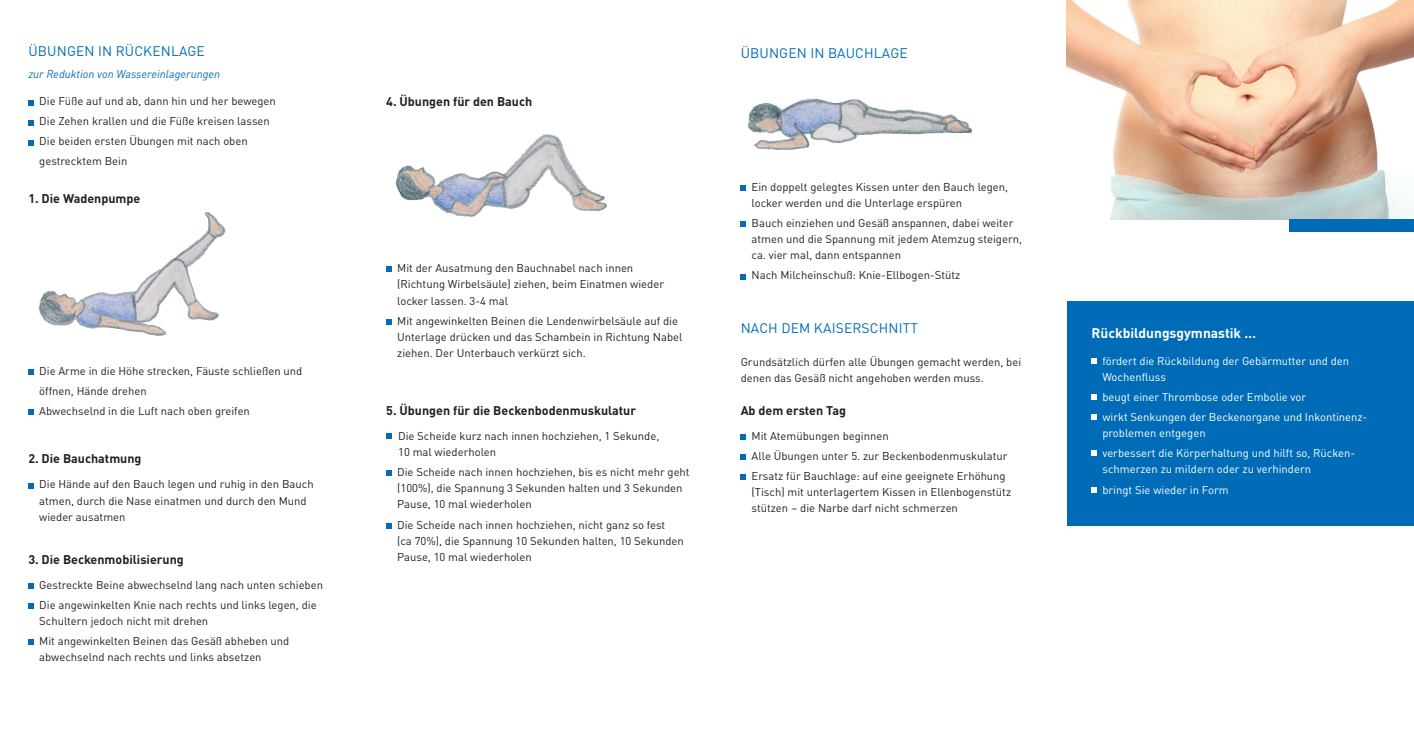
<style>
.page{position:relative;width:1414px;height:752px;background:#fff}
.page>*{position:absolute;margin:0;border:0;box-sizing:border-box;transform-origin:0 0}
.Headline_blau{font:13.75px "DINOT";letter-spacing:.01em;color:#006cb7}
.Fließ{font:700 13.75px "DINOT";color:#fff}
.Headline_blau-2{font:700 12.5px "DINOT";color:#231f20}
.Fließ_EInzug_3mm{font:11.25px/16.2px "DINOT";color:#231f20}
.t1{font:11.25px/16.2px "DINOT";color:#fff}
.Headline_blau-3{font:italic 11.25px "DINOT";color:#006cb7}
</style>
<div class="page">
<div style="left:1067px;top:300px;width:346px;height:225px;background:#006cb7"></div>
<img style="left:38px;top:211px;width:188px;height:125px">
<svg style="left:28px;top:369px;width:6px;height:5px"></svg>
<svg style="left:28px;top:409px;width:6px;height:5px"></svg>
<svg style="left:28px;top:483px;width:6px;height:5px"></svg>
<svg style="left:28px;top:583px;width:6px;height:5px"></svg>
<svg style="left:28px;top:603px;width:6px;height:5px"></svg>
<svg style="left:28px;top:639px;width:6px;height:5px"></svg>
<svg style="left:386px;top:266px;width:6px;height:6px"></svg>
<svg style="left:386px;top:319px;width:6px;height:5px"></svg>
<svg style="left:386px;top:433px;width:6px;height:5px"></svg>
<svg style="left:386px;top:470px;width:6px;height:5px"></svg>
<svg style="left:386px;top:523px;width:6px;height:5px"></svg>
<img style="left:395px;top:134px;width:212px;height:83px">
<svg style="left:28px;top:100px;width:6px;height:5px"></svg>
<svg style="left:28px;top:120px;width:6px;height:5px"></svg>
<svg style="left:28px;top:140px;width:6px;height:5px"></svg>
<svg style="left:741px;top:185px;width:5px;height:5px"></svg>
<svg style="left:741px;top:221px;width:5px;height:6px"></svg>
<svg style="left:741px;top:274px;width:5px;height:5px"></svg>
<svg style="left:741px;top:434px;width:5px;height:5px"></svg>
<svg style="left:741px;top:454px;width:5px;height:5px"></svg>
<svg style="left:741px;top:474px;width:5px;height:5px"></svg>
<img style="left:747px;top:98px;width:225px;height:52px">
<img style="left:1067px;top:0;width:347px;height:219px">
<svg style="left:1091px;top:358px;width:6px;height:5px"></svg>
<svg style="left:1091px;top:394px;width:6px;height:5px"></svg>
<svg style="left:1091px;top:414px;width:6px;height:5px"></svg>
<svg style="left:1091px;top:450px;width:6px;height:5px"></svg>
<svg style="left:1091px;top:487px;width:6px;height:5px"></svg>
<div style="left:1290px;top:219px;width:124px;height:13px;background:#006cb7"></div>
<p class="Headline_blau" style="left:28px;top:41px;width:178px">ÜBUNGEN IN RÜCKENLAGE</p>
<p class="Headline_blau-3" style="left:28px;top:65px;width:193px">zur Reduktion von Wassereinlagerungen</p>
<p class="Fließ_EInzug_3mm" style="left:39px;top:92px;width:238px">Die Füße auf und ab, dann hin und her bewegen</p>
<p class="Fließ_EInzug_3mm" style="left:39px;top:112px;width:232px">Die Zehen krallen und die Füße kreisen lassen</p>
<p class="Fließ_EInzug_3mm" style="left:39px;top:130px;width:210px;line-height:20px">Die beiden ersten Übungen mit nach oben gestrecktem Bein</p>
<p class="Headline_blau-2" style="left:28px;top:189px;width:114px">1. Die Wadenpumpe</p>
<p class="Fließ_EInzug_3mm" style="left:39px;top:359px;width:264px;line-height:20px">Die Arme in die Höhe strecken, Fäuste schließen und öffnen, Hände drehen</p>
<p class="Fließ_EInzug_3mm" style="left:39px;top:401px;width:212px">Abwechselnd in die Luft nach oben greifen</p>
<p class="Headline_blau-2" style="left:28px;top:449px;width:115px">2. Die Bauchatmung</p>
<p class="Fließ_EInzug_3mm" style="left:39px;top:475px;width:276px">Die Hände auf den Bauch legen und ruhig in den Bauch atmen, durch die Nase einatmen und durch den Mund wieder ausatmen</p>
<p class="Headline_blau-2" style="left:28px;top:549px;width:157px">3. Die Beckenmobilisierung</p>
<p class="Fließ_EInzug_3mm" style="left:39px;top:575px;width:285px">Gestreckte Beine abwechselnd lang nach unten schieben</p>
<p class="Fließ_EInzug_3mm" style="left:39px;top:595px;width:279px">Die angewinkelten Knie nach rechts und links legen, die<br>Schultern jedoch nicht mit drehen</p>
<p class="Fließ_EInzug_3mm" style="left:39px;top:631px;width:252px">Mit angewinkelten Beinen das Gesäß abheben und abwechselnd nach rechts und links absetzen</p>
<p class="Headline_blau-2" style="left:386px;top:91px;width:148px">4. Übungen für den Bauch</p>
<p class="Fließ_EInzug_3mm" style="left:397px;top:259px;width:268px">Mit der Ausatmung den Bauchnabel nach innen (Richtung Wirbelsäule) ziehen, beim Einatmen wieder locker lassen. 3-4 mal</p>
<p class="Fließ_EInzug_3mm" style="left:397px;top:311px;width:287px">Mit angewinkelten Beinen die Lendenwirbelsäule auf die<br>Unterlage drücken und das Schambein in Richtung Nabel ziehen. Der Unterbauch verkürzt sich.</p>
<p class="Headline_blau-2" style="left:386px;top:400px;width:251px">5. Übungen für die Beckenbodenmuskulatur</p>
<p class="Fließ_EInzug_3mm" style="left:398px;top:426px;width:263px">Die Scheide kurz nach innen hochziehen, 1 Sekunde,<br>10 mal wiederholen</p>
<p class="Fließ_EInzug_3mm" style="left:397px;top:463px;width:294px">Die Scheide nach innen hochziehen, bis es nicht mehr geht (100%), die Spannung 3 Sekunden halten und 3 Sekunden<br>Pause, 10 mal wiederholen</p>
<p class="Fließ_EInzug_3mm" style="left:397px;top:515px;width:288px">Die Scheide nach innen hochziehen, nicht ganz so fest<br>(ca 70%), die Spannung 10 Sekunden halten, 10 Sekunden<br>Pause, 10 mal wiederholen</p>
<p class="Headline_blau" style="left:741px;top:42px;width:168px">ÜBUNGEN IN BAUCHLAGE</p>
<p class="Fließ_EInzug_3mm" style="left:751px;top:178px;width:258px">Ein doppelt gelegtes Kissen unter den Bauch legen, locker werden und die Unterlage erspüren</p>
<p class="Fließ_EInzug_3mm" style="left:751px;top:214px;width:272px">Bauch einziehen und Gesäß anspannen, dabei weiter atmen und die Spannung mit jedem Atemzug steigern, ca. vier mal, dann entspannen</p>
<p class="Fließ_EInzug_3mm" style="left:751px;top:266px;width:210px">Nach Milcheinschuß: Knie-Ellbogen-Stütz</p>
<p class="Headline_blau" style="left:741px;top:317px;width:179px">NACH DEM KAISERSCHNITT</p>
<p class="Fließ_EInzug_3mm" style="left:741px;top:353px;width:282px">Grundsätzlich dürfen alle Übungen gemacht werden, bei denen das Gesäß nicht angehoben werden muss.</p>
<p class="Headline_blau-2" style="left:741px;top:400px;width:107px">Ab dem ersten Tag</p>
<p class="Fließ_EInzug_3mm" style="left:751px;top:426px;width:139px">Mit Atemübungen beginnen</p>
<p class="Fließ_EInzug_3mm" style="left:751px;top:446px;width:257px">Alle Übungen unter 5. zur Beckenbodenmuskulatur</p>
<p class="Fließ_EInzug_3mm" style="left:751px;top:466px;width:261px">Ersatz für Bauchlage: auf eine geeignete Erhöhung (Tisch) mit unterlagertem Kissen in Ellenbogenstütz stützen – die Narbe darf nicht schmerzen</p>
<p class="Fließ" style="left:1091px;top:322px;width:166px">Rückbildungsgymnastik …</p>
<p class="t1" style="left:1102px;top:351px;width:248px">fördert die Rückbildung der Gebärmutter und den<br>Wochenfluss</p>
<p class="t1" style="left:1102px;top:388px;width:205px">beugt einer Thrombose oder Embolie vor</p>
<p class="t1" style="left:1102px;top:408px;width:266px">wirkt Senkungen der Beckenorgane und Inkontinenz&shy;problemen entgegen</p>
<p class="t1" style="left:1102px;top:444px;width:254px">verbessert die Körperhaltung und hilft so, Rücken&shy;schmerzen zu mildern oder zu verhindern</p>
<p class="t1" style="left:1102px;top:480px;width:128px">bringt Sie wieder in Form</p>
</div>
